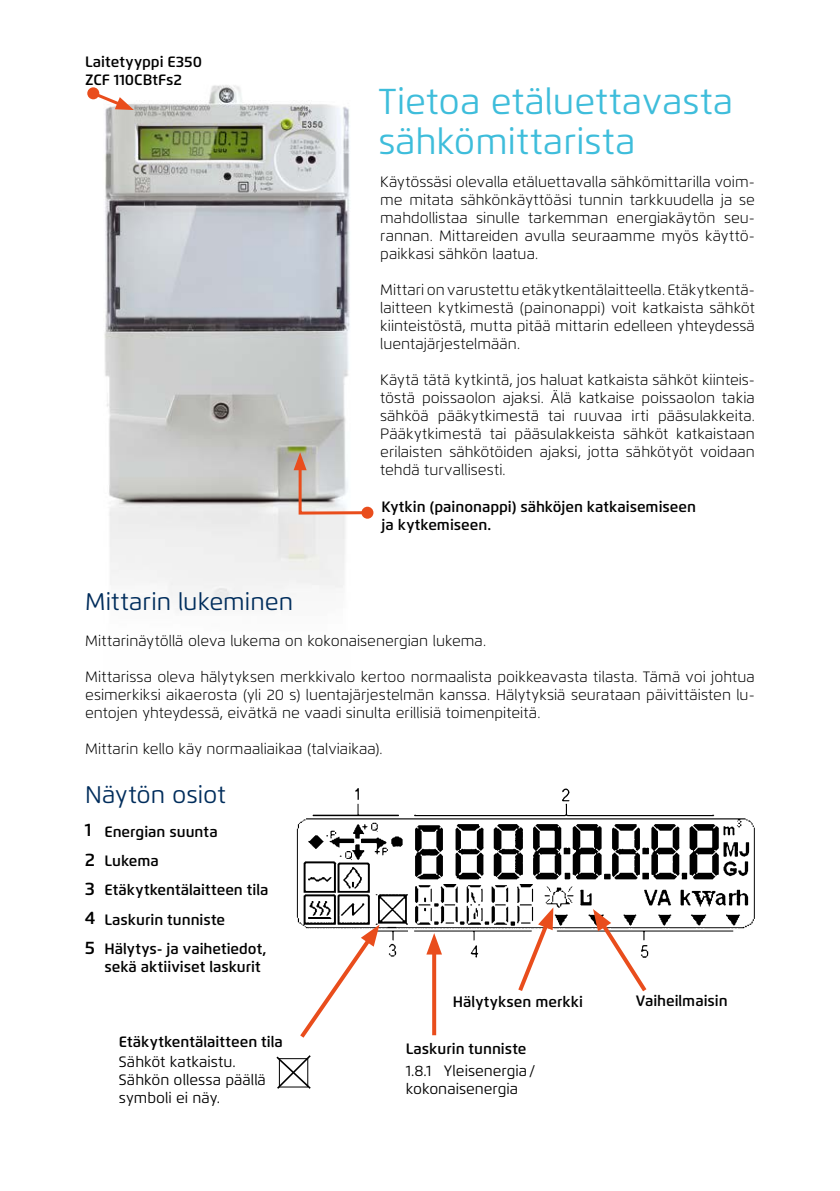
<style>
.page{position:relative;width:840px;height:1191px;background:#fff}
.page>*{position:absolute;margin:0;border:0;box-sizing:border-box;transform-origin:0 0}
.t1{font:36px/40px "Flexo";letter-spacing:.005em;color:#3ebddb}
.t2{font:24px "Flexo";color:#002d5c}
.t3{font:600 18px/29.4px "Flexo";color:#000}
.t4{font:300 15px/18px "Flexo";color:#000;text-align:justify}
.t5{font:600 15px/29.4px "Flexo";color:#000}
.t6{font:15px/18px "Flexo";color:#000}
</style>
<div class="page">
<img style="left:95px;top:85px;width:255px;height:523px">
<svg style="left:432px;top:968px;width:4px;height:67px"></svg>
<svg style="left:276px;top:1055px;width:35px;height:34px"></svg>
<svg style="left:87px;top:87px;width:12px;height:12px"></svg>
<svg style="left:89px;top:89px;width:45px;height:21px"></svg>
<img style="left:296px;top:788px;width:459px;height:180px">
<svg style="left:592px;top:909px;width:58px;height:83px"></svg>
<svg style="left:514px;top:907px;width:39px;height:84px"></svg>
<svg style="left:296px;top:924px;width:83px;height:114px"></svg>
<svg style="left:361px;top:507px;width:12px;height:12px"></svg>
<svg style="left:293px;top:452px;width:77px;height:64px"></svg>
<p class="t5" style="left:85px;top:53px;width:118px;line-height:18px">Laitetyyppi E350<br>ZCF 110CBtFs2</p>
<h1 class="t1" style="left:378px;top:81px;width:356px">Tietoa etäluettavasta sähkömittarista</h1>
<p class="t4" style="left:380px;top:172px;width:376px">Käytössäsi olevalla etäluettavalla sähkömittarilla voim&shy;me mitata sähkönkäyttöäsi tunnin tarkkuudella ja se mahdollistaa sinulle tarkemman energiakäytön seu&shy;rannan. Mittareiden avulla seuraamme myös käyttö&shy;paikkasi sähkön laatua.</p>
<p class="t4" style="left:380px;top:280px;width:376px">Mittari on varustettu etäkytkentälaitteella. Etäkytkentä&shy;laitteen kytkimestä (painonappi) voit katkaista sähköt kiinteistöstä, mutta pitää mittarin edelleen yhteydessä luentajärjestelmään.</p>
<p class="t4" style="left:380px;top:370px;width:376px">Käytä tätä kytkintä, jos haluat katkaista sähköt kiinteis&shy;töstä poissaolon ajaksi. Älä katkaise poissaolon takia sähköä pääkytkimestä tai ruuvaa irti pääsulakkeita.<br>Pääkytkimestä tai pääsulakkeista sähköt katkaistaan erilaisten sähkötöiden ajaksi, jotta sähkötyöt voidaan tehdä turvallisesti.</p>
<p class="t5" style="left:381px;top:497px;width:316px;line-height:18px">Kytkin (painonappi) sähköjen katkaisemiseen ja kytkemiseen.</p>
<h2 class="t2" style="left:85px;top:587px;width:209px">Mittarin lukeminen</h2>
<p class="t4" style="left:85px;top:631px;width:402px">Mittarinäytöllä oleva lukema on kokonaisenergian lukema.</p>
<p class="t4" style="left:85px;top:667px;width:670px">Mittarissa oleva hälytyksen merkkivalo kertoo normaalista poikkeavasta tilasta. Tämä voi johtua esimerkiksi aikaerosta (yli 20 s) luentajärjestelmän kanssa. Hälytyksiä seurataan päivittäisten lu&shy;entojen yhteydessä, eivätkä ne vaadi sinulta erillisiä toimenpiteitä.</p>
<p class="t4" style="left:85px;top:739px;width:299px">Mittarin kello käy normaaliaikaa (talviaikaa).</p>
<h2 class="t2" style="left:85px;top:780px;width:142px">Näytön osiot</h2>
<p class="t3" style="left:85px;top:815px;width:12px">1<br>2<br>3<br>4<br>5</p>
<p class="t5" style="left:104px;top:816px;width:165px">Energian suunta<br>Lukema<br>Etäkytkentälaitteen tila<br>Laskurin tunniste<br>Hälytys- ja vaihetiedot,</p>
<p class="t5" style="left:104px;top:952px;width:158px">sekä aktiiviset laskurit</p>
<p class="t5" style="left:119px;top:1027px;width:165px">Etäkytkentälaitteen tila</p>
<p class="t6" style="left:119px;top:1052px;width:149px">Sähköt katkaistu.<br>Sähkön ollessa päällä symboli ei näy.</p>
<p class="t5" style="left:452px;top:986px;width:131px">Hälytyksen merkki</p>
<p class="t5" style="left:405px;top:1033px;width:122px">Laskurin tunniste</p>
<p class="t6" style="left:405px;top:1061px;width:131px">1.8.1 Yleisenergia/ kokonaisenergia</p>
<p class="t5" style="left:635px;top:986px;width:93px">Vaiheilmaisin</p>
</div>
